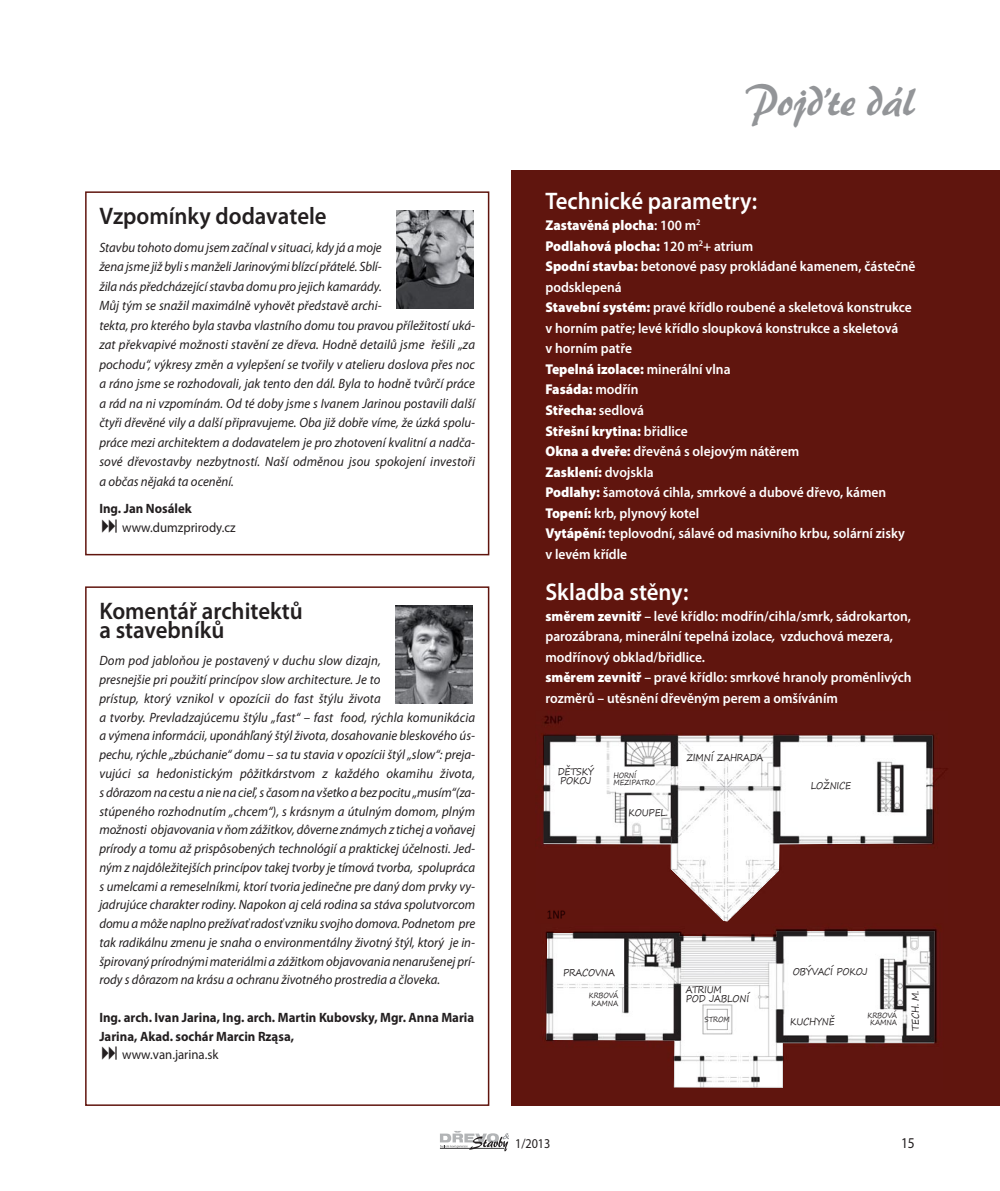
<style>
.page{position:relative;width:1000px;height:1191px;background:#fff}
.page>*{position:absolute;margin:0;border:0;box-sizing:border-box;transform-origin:0 0}
.t1{font:45px "Palette DCE";color:#939598;scale:.95 1}
.t2{font:600 24px/19.5px "Myriad Pro";color:#231f20;scale:.95 1}
.t3{font:600 24px "Myriad Pro";color:#fff;scale:.95 1}
.t4{font:15px "Myriad Pro";color:#231f20;scale:.9 1}
.t5{font:600 14.25px/20.5px "Myriad Pro";color:#fff;scale:.95 1}
.t6{font:italic 13.5px/18.8px "Myriad Pro";color:#231f20;scale:.95 1}
.t7{font:700 13.5px/18.8px "Myriad Pro";color:#231f20;scale:.95 1}
.t8{font:13.5px "Myriad Pro";color:#231f20;scale:.95 1}
.t9{font:13.5px "Myriad Pro";color:#231f20;scale:.9 1}
.t10{font:9.75px/9px "Segoe Print";letter-spacing:-.015em;color:#231f20;scale:.9 1}
.t11{font:7.5px/7.5px "Segoe Print";letter-spacing:-.015em;color:#231f20;text-align:center;scale:.9 1}
.s1{font-weight:900}
.s2{font-style:italic}
</style>
<div class="page">
<svg style="left:440px;top:1131px;width:69px;height:20px"></svg>
<div style="left:85px;top:191px;width:404px;height:364px;border:2px solid #60150e"></div>
<div style="left:85px;top:586px;width:404px;height:520px;border:2px solid #60150e"></div>
<img style="left:395px;top:605px;width:77px;height:98px">
<img style="left:396px;top:210px;width:77px;height:98px">
<div style="left:511px;top:170px;width:488px;height:936px;background:#60150e"></div>
<img style="left:542px;top:715px;width:396px;height:130px">
<img style="left:543px;top:735px;width:389px;height:174px">
<img style="left:545px;top:929px;width:392px;height:159px">
<img style="left:546px;top:931px;width:388px;height:156px">
<img style="left:547px;top:909px;width:193px;height:13px">
<img style="left:711px;top:909px;width:28px;height:12px">
<h2 class="t2" style="left:99px;top:206px;width:241px">Vzpomínky dodavatele</h2>
<p class="t6" style="left:99px;top:238px;width:397px;line-height:19.5px">Stavbu tohoto domu jsem začínal v situaci, kdy já a moje<br>žena jsme již byli s manželi Jarinovými blízcí přátelé. Sblí-<br>žila nás předcházející stavba domu pro jejich kamarády.<br>Můj tým se snažil maximálně vyhovět představě archi-<br>tekta, pro kterého byla stavba vlastního domu tou pravou příležitostí uká&shy;zat překvapivé možnosti stavění ze dřeva. Hodně detailů jsme řešili „za pochodu“, výkresy změn a vylepšení se tvořily v atelieru doslova přes noc a ráno jsme se rozhodovali, jak tento den dál. Byla to hodně tvůrčí práce a rád na ni vzpomínám. Od té doby jsme s Ivanem Jarinou postavili další čtyři dřevěné vily a další připravujeme. Oba již dobře víme, že úzká spolu&shy;práce mezi architektem a dodavatelem je pro zhotovení kvalitní a nadča&shy;sové dřevostavby nezbytností. Naší odměnou jsou spokojení investoři a občas nějaká ta ocenění.</p>
<p class="t7" style="left:99px;top:500px;width:99px">Ing. Jan Nosálek</p>
<p class="t8" style="left:122px;top:522px;width:121px">www.dumzprirody.cz</p>
<h2 class="t2" style="left:99px;top:600px;width:215px">Komentář architektů a stavebníků</h2>
<p class="t6" style="left:99px;top:652px;width:397px">Dom pod jabloňou je postavený v duchu slow dizajn,<br>presnejšie pri použití princípov slow architecture. Je to<br>prístup, ktorý vznikol v opozícii do fast štýlu života<br>a tvorby. Prevladzajúcemu štýlu „fast“ – fast food, rýchla komunikácia a výmena informácii, uponáhľaný štýl života, dosahovanie bleskového ús&shy;pechu, rýchle „zbúchanie“ domu – sa tu stavia v opozícii štýl „slow“: preja&shy;vujúci sa hedonistickým pôžitkárstvom z každého okamihu života, s dôrazom na cestu a nie na cieľ, s časom na všetko a bez pocitu „musím“(za&shy;stúpeného rozhodnutím „chcem“), s krásnym a útulným domom, plným možnosti objavovania v ňom zážitkov, dôverne známych z tichej a voňavej prírody a tomu až prispôsobených technológií a praktickej účelnosti. Jed&shy;ným z najdôležitejších princípov takej tvorby je tímová tvorba, spolupráca s umelcami a remeselníkmi, ktorí tvoria jedinečne pre daný dom prvky vy&shy;jadrujúce charakter rodiny. Napokon aj celá rodina sa stáva spolutvorcom domu a môže naplno prežívať radosť vzniku svojho domova. Podnetom pre tak radikálnu zmenu je snaha o environmentálny životný štýl, ktorý je in&shy;špirovaný prírodnými materiálmi a zážitkom objavovania nenarušenej prí&shy;rody s dôrazom na krásu a ochranu životného prostredia a človeka.</p>
<p class="t7" style="left:99px;top:1009px;width:396px">Ing. arch. Ivan Jarina, Ing. arch. Martin Kubovsky, Mgr. Anna Maria<br>Jarina, Akad. sochár Marcin Rząsa,</p>
<p class="t8" style="left:122px;top:1049px;width:103px">www.van.jarina.sk</p>
<h1 class="t1" style="left:745px;top:86px;width:179px">Pojďte dál</h1>
<h2 class="t3" style="left:545px;top:187px;width:224px">Technické parametry:</h2>
<p class="t5" style="left:545px;top:215px;width:391px"><span class="s1">Zastavěná plocha</span>: 100 m<sup>2<br></sup><span class="s1">Podlahová plocha:</span> 120 m<sup>2</sup>+ atrium<br><span class="s1">Spodní stavba:</span> betonové pasy prokládané kamenem, částečně podsklepená<br><span class="s1">Stavební systém:</span> pravé křídlo roubené a skeletová konstrukce v horním patře; levé křídlo sloupková konstrukce a skeletová<br>v horním patře<br><span class="s1">Tepelná izolace:</span> minerální vlna<br><span class="s1">Fasáda:</span> modřín<br><span class="s1">Střecha:</span> sedlová<br><span class="s1">Střešní krytina:</span> břidlice<br><span class="s1">Okna a dveře:</span> dřevěná s olejovým nátěrem<br><span class="s1">Zasklení:</span> dvojskla<br><span class="s1">Podlahy:</span> šamotová cihla, smrkové a dubové dřevo, kámen <span class="s1">Topení:</span> krb, plynový kotel<br><span class="s1">Vytápění:</span> teplovodní, sálavé od masivního krbu, solární zisky<br>v levém křídle</p>
<h2 class="t3" style="left:545px;top:577px;width:152px">Skladba stěny:</h2>
<p class="t5" style="left:545px;top:605px;width:387px"><span class="s1">směrem zevnitř</span> – levé křídlo: modřín/cihla/smrk, sádrokarton, parozábrana, minerální tepelná izolace<span class="s2">,</span> vzduchová mezera, modřínový obklad/břidlice.<br><span class="s1">směrem zevnitř</span> – pravé křídlo: smrkové hranoly proměnlivých rozměrů – utěsnění dřevěným perem a omšíváním</p>
<p class="t10" style="left:557px;top:767px;width:42px">DĚTSKÝ<br>POKOJ</p>
<p class="t11" style="left:613px;top:771px;width:48px;text-align:left">HORNÍ<br>MEZIPATRO</p>
<p class="t10" style="left:628px;top:808px;width:45px">KOUPEL.</p>
<p class="t10" style="left:686px;top:753px;width:87px">ZIMNÍ ZAHRADA</p>
<p class="t10" style="left:810px;top:781px;width:47px">LOŽNICE</p>
<p class="t10" style="left:563px;top:967px;width:59px">PRACOVNA</p>
<p class="t11" style="left:588px;top:991px;width:34px">KRBOVÁ<br>KAMNA</p>
<p class="t10" style="left:685px;top:984px;width:72px">ATRIUM<br>POD JABLONÍ</p>
<p class="t10" style="left:792px;top:967px;width:85px">OBÝVACÍ POKOJ</p>
<p class="t11" style="left:704px;top:1015px;width:29px">STROM</p>
<p class="t10" style="left:790px;top:1017px;width:51px">KUCHYNĚ</p>
<p class="t11" style="left:867px;top:1011px;width:34px">KRBOVÁ<br>KAMNA</p>
<p class="t10" style="left:910px;top:1030px;width:46px;rotate:-90deg">TECH. M.</p>
<p class="t9" style="left:515px;top:1138px;width:41px">1/2013</p>
<p class="t4" style="left:900px;top:1137px;width:17px">15</p>
</div>
